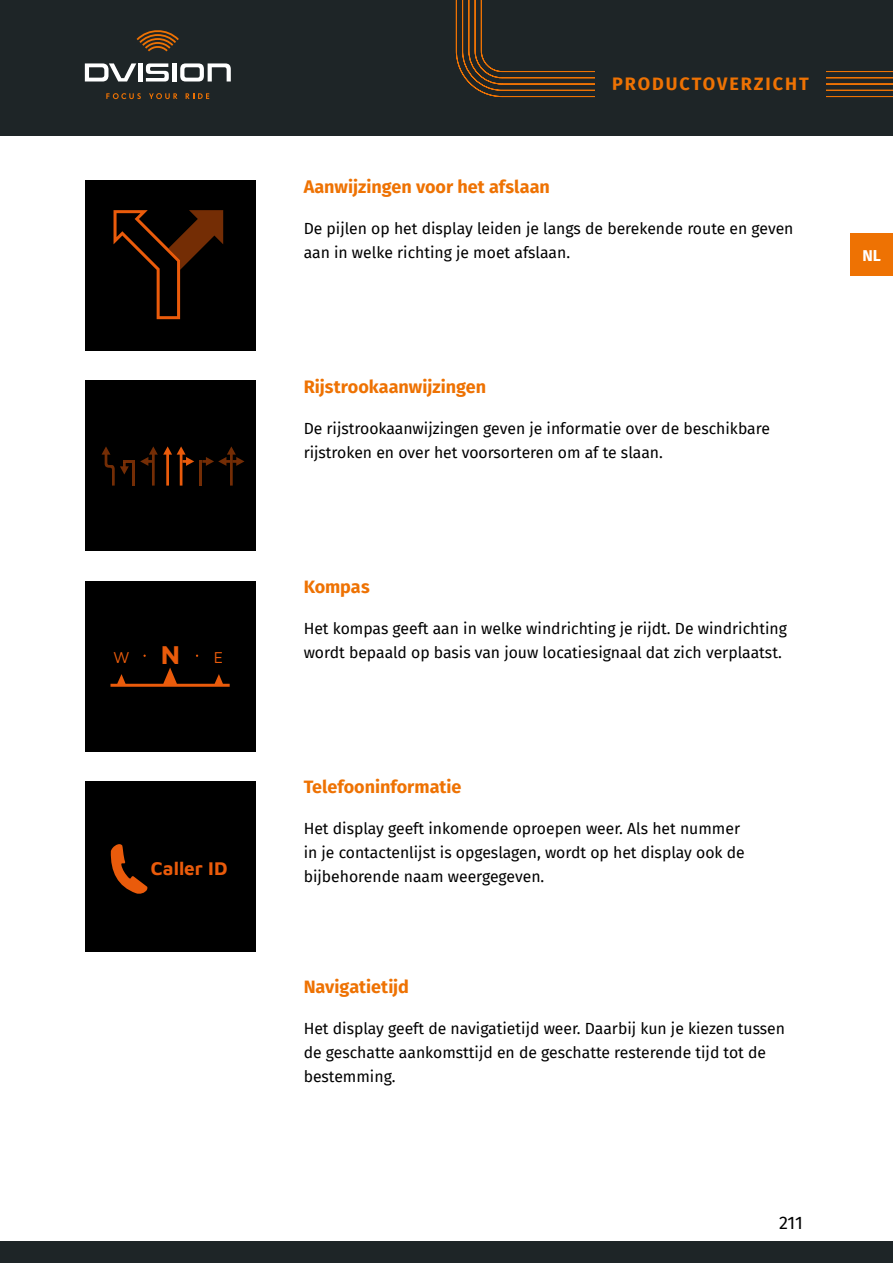
<style>
.page{position:relative;width:893px;height:1263px;background:#fff}
.page>*{position:absolute;margin:0;border:0;box-sizing:border-box;transform-origin:0 0}
.t1{font:700 19.05px "Maven Pro";color:#ea5b0b}
.t2{font:700 18px "Fira Sans";color:#ee7203}
.t3{font:700 18px "Fira Sans";letter-spacing:.11em;color:#ee7203}
.t4{font:18px "Fira Sans";color:#000}
.t5{font:16.35px "Maven Pro";color:#ea5b0b}
.t6{font:15.75px/24px "Fira Sans";color:#000}
.t7{font:700 15.75px "Fira Sans";color:#fff}
.s1{font-weight:700;font-size:26.7px}
.s2{font-size:18px}
</style>
<div class="page">
<div style="left:0;top:0;width:893px;height:136px;background:#1e2527"></div>
<svg style="left:85px;top:63px;width:51px;height:18px"></svg>
<hr style="left:138px;top:63px;width:4px;height:18px;background:#fff">
<svg style="left:146px;top:63px;width:23px;height:18px"></svg>
<div style="left:172px;top:63px;width:5px;height:18px;background:#fff"></div>
<svg style="left:180px;top:63px;width:51px;height:18px"></svg>
<svg style="left:137px;top:30px;width:42px;height:21px"></svg>
<svg style="left:106px;top:93px;width:35px;height:6px"></svg>
<svg style="left:149px;top:93px;width:28px;height:6px"></svg>
<svg style="left:186px;top:93px;width:23px;height:6px"></svg>
<svg style="left:456px;top:0;width:437px;height:97px"></svg>
<div style="left:595px;top:56px;width:231px;height:51px;background:#1e2527"></div>
<div style="left:0;top:1242px;width:893px;height:21px;background:#1e2527"></div>
<div style="left:850px;top:233px;width:43px;height:42px;background:#ee7203"></div>
<div style="left:85px;top:181px;width:170px;height:170px;background:#000"></div>
<svg style="left:114px;top:210px;width:109px;height:109px"></svg>
<div style="left:85px;top:381px;width:170px;height:170px;background:#000"></div>
<hr style="left:200px;top:460px;width:2px;height:26px;background:#ea5b0b">
<svg style="left:202px;top:446px;width:42px;height:40px"></svg>
<svg style="left:102px;top:446px;width:92px;height:40px"></svg>
<div style="left:85px;top:581px;width:170px;height:170px;background:#000"></div>
<svg style="left:110px;top:667px;width:120px;height:20px"></svg>
<div style="left:85px;top:781px;width:170px;height:170px;background:#000"></div>
<svg style="left:110px;top:844px;width:38px;height:50px"></svg>
<p class="t5" style="left:113px;top:646px;width:68px">W <span class="s1">N</span></p>
<p class="t5" style="left:214px;top:646px;width:11px">E</p>
<p class="t1" style="left:151px;top:856px;width:78px">Caller ID</p>
<p class="t3" style="left:612px;top:69px;width:198px">PRODUCTOVERZICHT</p>
<p class="t2" style="left:304px;top:171px;width:248px">Aanwijzingen voor het afslaan</p>
<p class="t6" style="left:304px;top:216px;width:491px">De pijlen op het display leiden je langs de berekende route en geven aan in welke richting je moet afslaan.</p>
<p class="t2" style="left:304px;top:372px;width:184px">Rijstrookaanwijzingen</p>
<p class="t6" style="left:304px;top:416px;width:468px">De rijstrookaanwijzingen geven je informatie over de beschikbare rijstroken en over het voorsorteren om af te slaan.</p>
<p class="t2" style="left:304px;top:572px;width:68px">Kompas</p>
<p class="t6" style="left:304px;top:616px;width:485px">Het kompas geeft aan in welke windrichting je rijdt. De windrichting wordt bepaald op basis van jouw locatiesignaal dat zich verplaatst.</p>
<p class="t2" style="left:304px;top:772px;width:159px">Telefooninformatie</p>
<p class="t6" style="left:304px;top:816px;width:443px">Het display geeft inkomende oproepen weer. Als het nummer in je contactenlijst is opgeslagen, wordt op het display ook de bijbehorende naam weergegeven.</p>
<p class="t2" style="left:304px;top:972px;width:107px">Navigatietijd</p>
<p class="t6" style="left:304px;top:1016px;width:483px">Het display geeft de navigatietijd weer. Daarbij kun je kiezen tussen de geschatte aankomsttijd en de geschatte resterende tijd tot de bestemming.</p>
<p class="t4" style="left:779px;top:1209px;width:25px">211</p>
<p class="t7" style="left:862px;top:243px;width:24px">N L<span class="s2">L</span></p>
</div>
